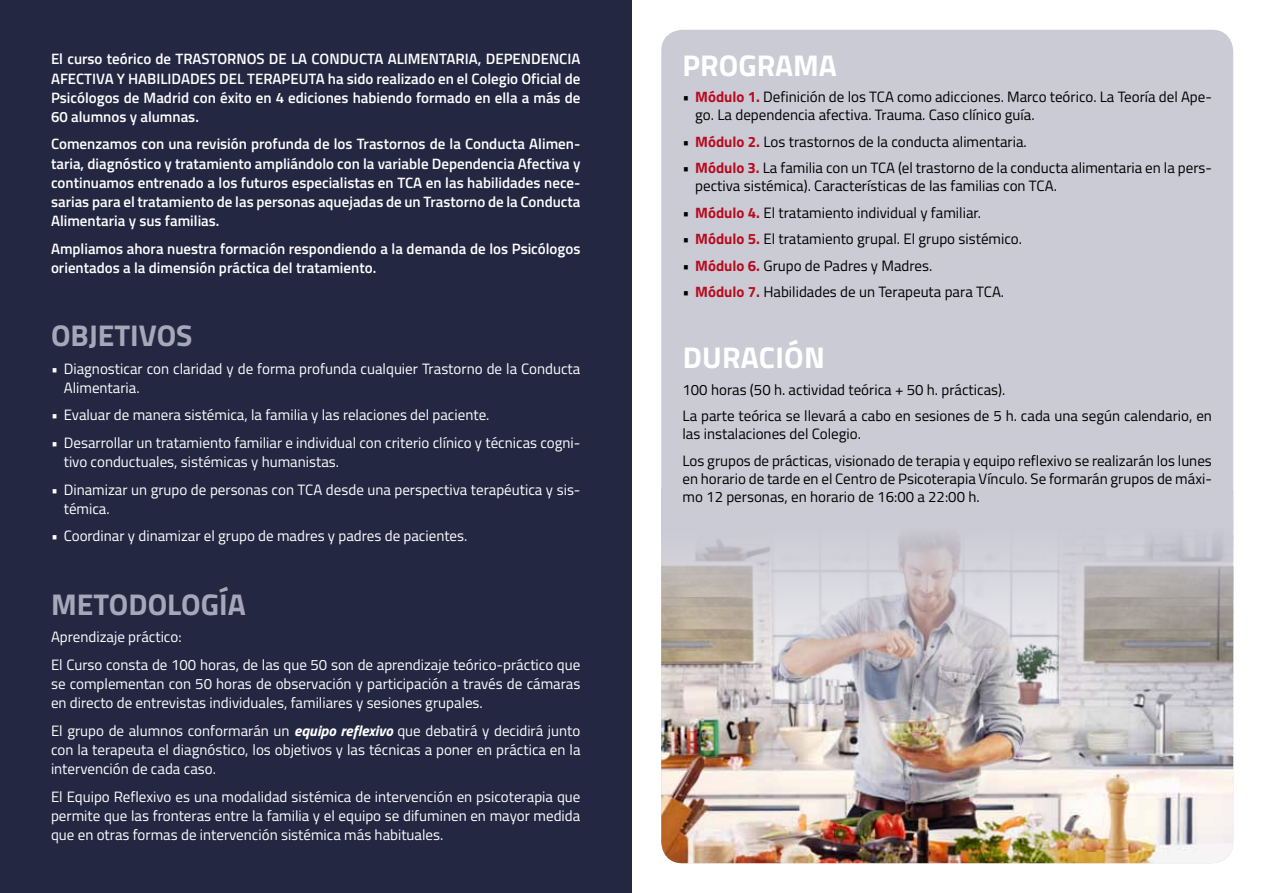
<style>
.page{position:relative;width:1263px;height:893px;background:#fff}
.page>*{position:absolute;margin:0;border:0;box-sizing:border-box;transform-origin:0 0}
.t1{font:700 30px "Titillium";color:#a6a8b9}
.t2{font:700 30px "Titillium";color:#fff}
.t3{font:15px/19.2px "Titillium";color:#fff}
.t4{font:15px/18px "Titillium";color:#000}
.t5{font:600 15px/19.2px "Titillium";color:#fff;text-align:justify}
.s1{font-weight:700;font-style:italic}
.s2{font-weight:700;color:#b80c1e}
</style>
<div class="page">
<div style="left:0;top:0;width:631px;height:893px;background:#232742"></div>
<div style="left:661px;top:30px;width:572px;height:833px;background:#cbcbd6;border-radius:21px"></div>
<img style="left:661px;top:774px;width:572px;height:89px">
<img style="left:661px;top:536px;width:572px;height:238px">
<p class="t5" style="left:51px;top:49px;width:531px">El curso teórico de TRASTORNOS DE LA CONDUCTA ALIMENTARIA, DEPENDENCIA AFECTIVA Y HABILIDADES DEL TERAPEUTA ha sido realizado en el Colegio Oficial de Psicólogos de Madrid con éxito en 4 ediciones habiendo formado en ella a más de 60 alumnos y alumnas.</p>
<p class="t5" style="left:51px;top:134px;width:531px">Comenzamos con una revisión profunda de los Trastornos de la Conducta Alimen&shy;taria, diagnóstico y tratamiento ampliándolo con la variable Dependencia Afectiva y continuamos entrenado a los futuros especialistas en TCA en las habilidades nece&shy;sarias para el tratamiento de las personas aquejadas de un Trastorno de la Conducta Alimentaria y sus familias.</p>
<p class="t5" style="left:51px;top:238px;width:531px">Ampliamos ahora nuestra formación respondiendo a la demanda de los Psicólogos orientados a la dimensión práctica del tratamiento.</p>
<h1 class="t1" style="left:51px;top:312px;width:143px">OBJETIVOS</h1>
<p class="t3" style="left:64px;top:358px;width:518px;text-indent:-13px">• Diagnosticar con claridad y de forma profunda cualquier Trastorno de la Conducta<br>Alimentaria.</p>
<p class="t3" style="left:51px;top:405px;width:440px">• Evaluar de manera sistémica, la familia y las relaciones del paciente.</p>
<p class="t3" style="left:64px;top:432px;width:518px;text-indent:-13px">• Desarrollar un tratamiento familiar e individual con criterio clínico y técnicas cogni&shy;tivo conductuales, sistémicas y humanistas.</p>
<p class="t3" style="left:64px;top:479px;width:518px;text-indent:-13px">• Dinamizar un grupo de personas con TCA desde una perspectiva terapéutica y sis&shy;témica.</p>
<p class="t3" style="left:51px;top:526px;width:418px">• Coordinar y dinamizar el grupo de madres y padres de pacientes.</p>
<h1 class="t1" style="left:51px;top:581px;width:195px">METODOLOGÍA</h1>
<p class="t3" style="left:51px;top:622px;width:531px;line-height:27.6px">Aprendizaje práctico:<br>El Curso consta de 100 horas, de las que 50 son de aprendizaje teórico-práctico que</p>
<p class="t3" style="left:51px;top:673px;width:531px">se complementan con 50 horas de observación y participación a través de cámaras en directo de entrevistas individuales, familiares y sesiones grupales.</p>
<p class="t3" style="left:51px;top:720px;width:531px;text-align:justify">El grupo de alumnos conformarán un <span class="s1">equipo reflexivo</span> que debatirá y decidirá junto con la terapeuta el diagnóstico, los objetivos y las técnicas a poner en práctica en la intervención de cada caso.</p>
<p class="t3" style="left:51px;top:786px;width:531px;text-align:justify">El Equipo Reflexivo es una modalidad sistémica de intervención en psicoterapia que permite que las fronteras entre la familia y el equipo se difuminen en mayor medida que en otras formas de intervención sistémica más habituales.</p>
<h1 class="t2" style="left:682px;top:42px;width:155px">PROGRAMA</h1>
<p class="t4" style="left:695px;top:87px;width:518px;text-indent:-13px">• <span class="s2">Módulo 1.</span> Definición de los TCA como adicciones. Marco teórico. La Teoría del Ape&shy;go. La dependencia afectiva. Trauma. Caso clínico guía.</p>
<p class="t4" style="left:682px;top:132px;width:346px">• <span class="s2">Módulo 2.</span> Los trastornos de la conducta alimentaria.</p>
<p class="t4" style="left:695px;top:158px;width:518px;text-indent:-13px">• <span class="s2">Módulo 3.</span> La familia con un TCA (el trastorno de la conducta alimentaria en la pers&shy;pectiva sistémica). Características de las familias con TCA.</p>
<p class="t4" style="left:682px;top:203px;width:300px">• <span class="s2">Módulo 4.</span> El tratamiento individual y familiar.</p>
<p class="t4" style="left:682px;top:229px;width:341px">• <span class="s2">Módulo 5.</span> El tratamiento grupal. El grupo sistémico.</p>
<p class="t4" style="left:682px;top:256px;width:251px">• <span class="s2">Módulo 6.</span> Grupo de Padres y Madres.</p>
<p class="t4" style="left:682px;top:282px;width:323px">• <span class="s2">Módulo 7.</span> Habilidades de un Terapeuta para TCA.</p>
<h1 class="t2" style="left:683px;top:335px;width:139px">Duración</h1>
<p class="t4" style="left:682px;top:375px;width:531px;line-height:26.5px">100 horas (50 h. actividad teórica + 50 h. prácticas).<br>La parte teórica se llevará a cabo en sesiones de 5 h. cada una según calendario, en</p>
<p class="t4" style="left:682px;top:420px;width:531px;line-height:26.5px">las instalaciones del Colegio.<br>Los grupos de prácticas, visionado de terapia y equipo reflexivo se realizarán los lunes</p>
<p class="t4" style="left:682px;top:469px;width:531px">en horario de tarde en el Centro de Psicoterapia Vínculo. Se formarán grupos de máxi&shy;mo 12 personas, en horario de 16:00 a 22:00 h.</p>
</div>
